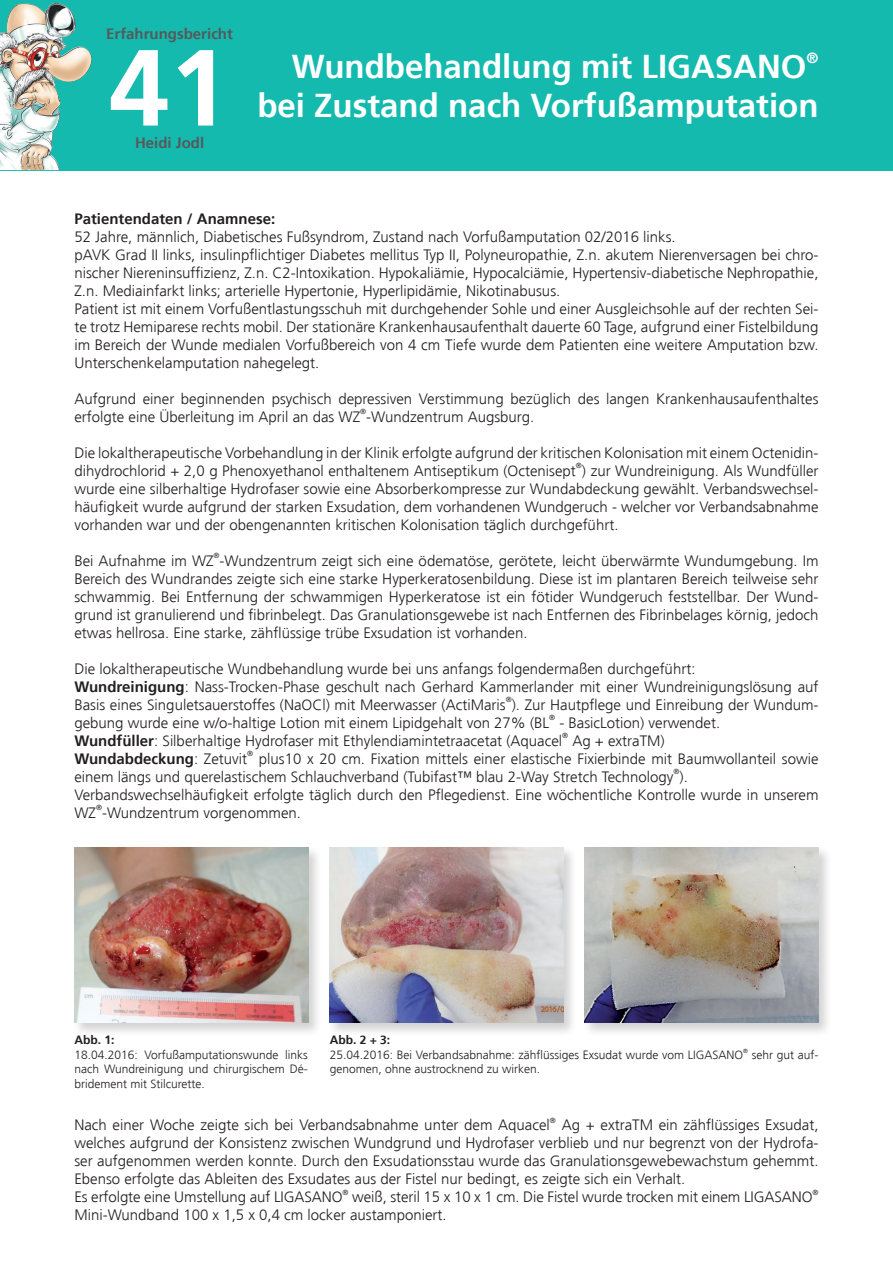
<style>
.page{position:relative;width:893px;height:1263px;background:#fff}
.page>*{position:absolute;margin:0;border:0;box-sizing:border-box;transform-origin:0 0}
.t1{font:700 108px "Frutiger";color:#fff}
.t2{font:700 33px "Frutiger";color:#fff}
.t3{font:300 15px/18px "Frutiger";color:#231f20}
.t4{font:700 15px "Frutiger";color:#231f20}
.t5{font:700 15px "Frutiger";color:#57585a}
.t6{font:700 15px "Frutiger";color:#fff}
.t7{font:300 12px/14.4px "Frutiger";color:#231f20;text-align:justify}
.t8{font:700 12px "Frutiger";color:#231f20}
.t9{font:300 7.5px "Frutiger";color:#231f20}
.t10{font:300 6px "Frutiger";color:#231f20}
.s1{font-weight:700}
.s2{font-weight:300}
</style>
<div class="page">
<div style="left:0;top:0;width:893px;height:170px;background:#15baaf"></div>
<img style="left:14px;top:3px;width:40px;height:10px">
<div style="left:72px;top:845px;width:250px;height:192px;background:#231f20;opacity:.2"></div>
<img style="left:74px;top:847px;width:234px;height:176px">
<div style="left:327px;top:845px;width:250px;height:192px;background:#231f20;opacity:.2"></div>
<img style="left:330px;top:847px;width:233px;height:176px">
<div style="left:582px;top:845px;width:250px;height:192px;background:#231f20;opacity:.2"></div>
<img style="left:585px;top:847px;width:234px;height:176px">
<p class="t5" style="left:106px;top:25px;width:128px">Erfahrungsbericht</p>
<h1 class="t1" style="left:109px;top:25px;width:122px">41</h1>
<p class="t5" style="left:135px;top:134px;width:71px">Heidi Jodl</p>
<h2 class="t2" style="left:292px;top:47px;width:516px">Wundbehandlung mit LIGASANO</h2>
<p class="t6" style="left:807px;top:49px;width:13px">®</p>
<h2 class="t2" style="left:257px;top:86px;width:563px">bei Zustand nach Vorfußamputation</h2>
<p class="t4" style="left:74px;top:210px;width:202px">Patientendaten / Anamnese:</p>
<p class="t3" style="left:74px;top:228px;width:746px">52 Jahre, männlich, Diabetisches Fußsyndrom, Zustand nach Vorfußamputation 02/2016 links.<br>pAVK Grad II links, insulinpflichtiger Diabetes mellitus Typ II, Polyneuropathie, Z.n. akutem Nierenversagen bei chro&shy;nischer Niereninsuffizienz, Z.n. C2-Intoxikation. Hypokaliämie, Hypocalciämie, Hypertensiv-diabetische Nephropathie, Z.n. Mediainfarkt links; arterielle Hypertonie, Hyperlipidämie, Nikotinabusus.<br>Patient ist mit einem Vorfußentlastungsschuh mit durchgehender Sohle und einer Ausgleichsohle auf der rechten Sei&shy;te trotz Hemiparese rechts mobil. Der stationäre Krankenhausaufenthalt dauerte 60 Tage, aufgrund einer Fistelbildung im Bereich der Wunde medialen Vorfußbereich von 4 cm Tiefe wurde dem Patienten eine weitere Amputation bzw.<br>Unterschenkelamputation nahegelegt.</p>
<p class="t3" style="left:74px;top:390px;width:746px">Aufgrund einer beginnenden psychisch depressiven Verstimmung bezüglich des langen Krankenhausaufenthaltes erfolgte eine Überleitung im April an das WZ -Wundzentrum Augsburg.</p>
<p class="t9" style="left:360px;top:408px;width:7px">®</p>
<p class="t3" style="left:74px;top:444px;width:746px">Die lokaltherapeutische Vorbehandlung in der Klinik erfolgte aufgrund der kritischen Kolonisation mit einem Octenidin&shy;dihydrochlorid + 2,0 g Phenoxyethanol enthaltenem Antiseptikum (Octenisept ) zur Wundreinigung. Als Wundfüller</p>
<p class="t9" style="left:576px;top:462px;width:7px">®</p>
<p class="t3" style="left:74px;top:480px;width:746px;text-align:justify">wurde eine silberhaltige Hydrofaser sowie eine Absorberkompresse zur Wundabdeckung gewählt. Verbandswechsel&shy;häufigkeit wurde aufgrund der starken Exsudation, dem vorhandenen Wundgeruch - welcher vor Verbandsabnahme vorhanden war und der obengenannten kritischen Kolonisation täglich durchgeführt.</p>
<p class="t3" style="left:74px;top:552px;width:746px">Bei Aufnahme im WZ -Wundzentrum zeigt sich eine ödematöse, gerötete, leicht überwärmte Wundumgebung. Im</p>
<p class="t9" style="left:214px;top:552px;width:7px">®</p>
<p class="t3" style="left:74px;top:570px;width:746px;text-align:justify">Bereich des Wundrandes zeigte sich eine starke Hyperkeratosenbildung. Diese ist im plantaren Bereich teilweise sehr schwammig. Bei Entfernung der schwammigen Hyperkeratose ist ein fötider Wundgeruch feststellbar. Der Wund&shy;grund ist granulierend und fibrinbelegt. Das Granulationsgewebe ist nach Entfernen des Fibrinbelages körnig, jedoch etwas hellrosa. Eine starke, zähflüssige trübe Exsudation ist vorhanden.</p>
<p class="t3" style="left:74px;top:660px;width:746px">Die lokaltherapeutische Wundbehandlung wurde bei uns anfangs folgendermaßen durchgeführt:<br><span class="s1">Wundreinigung</span>: Nass-Trocken-Phase geschult nach Gerhard Kammerlander mit einer Wundreinigungslösung auf<br>Basis eines Singuletsauerstoffes (NaOCl) mit Meerwasser (ActiMaris ). Zur Hautpflege und Einreibung der Wundum-</p>
<p class="t9" style="left:506px;top:696px;width:7px">®</p>
<p class="t3" style="left:74px;top:714px;width:476px">gebung wurde eine w/o-haltige Lotion mit einem Lipidgehalt von 27% (BL</p>
<p class="t9" style="left:549px;top:714px;width:7px">®</p>
<p class="t3" style="left:74px;top:714px;width:647px;text-indent:485px">- BasicLotion) verwendet.<br><span class="s1">Wundfüller</span>: Silberhaltige Hydrofaser mit Ethylendiamintetraacetat (Aquacel</p>
<p class="t9" style="left:562px;top:732px;width:7px">®</p>
<p class="t3" style="left:572px;top:732px;width:94px">Ag + extraTM)</p>
<p class="t4" style="left:74px;top:750px;width:174px">Wundabdeckung<span class="s2">: Zetuvit</span></p>
<p class="t9" style="left:247px;top:750px;width:7px">®</p>
<p class="t3" style="left:74px;top:750px;width:746px;text-indent:185px">plus10 x 20 cm. Fixation mittels einer elastische Fixierbinde mit Baumwollanteil sowie einem längs und querelastischem Schlauchverband (Tubifast™ blau 2-Way Stretch Technology ).</p>
<p class="t9" style="left:674px;top:768px;width:7px">®</p>
<p class="t3" style="left:74px;top:786px;width:746px">Verbandswechselhäufigkeit erfolgte täglich durch den Pflegedienst. Eine wöchentliche Kontrolle wurde in unserem<br>WZ -Wundzentrum vorgenommen.</p>
<p class="t9" style="left:96px;top:804px;width:7px">®</p>
<p class="t8" style="left:74px;top:1033px;width:42px">Abb. 1:</p>
<p class="t7" style="left:74px;top:1048px;width:235px">18.04.2016: Vorfußamputationswunde links nach Wundreinigung und chirurgischem Dé&shy;bridement mit Stilcurette.</p>
<p class="t8" style="left:330px;top:1033px;width:62px">Abb. 2 + 3:</p>
<p class="t7" style="left:330px;top:1048px;width:415px">25.04.2016: Bei Verbandsabnahme: zähflüssiges Exsudat wurde vom LIGASANO</p>
<p class="t10" style="left:743px;top:1047px;width:6px">®</p>
<p class="t7" style="left:752px;top:1048px;width:68px">sehr gut auf-</p>
<p class="t7" style="left:330px;top:1062px;width:212px">genomen, ohne austrocknend zu wirken.</p>
<p class="t3" style="left:74px;top:1116px;width:477px">Nach einer Woche zeigte sich bei Verbandsabnahme unter dem Aquacel</p>
<p class="t9" style="left:550px;top:1116px;width:7px">®</p>
<p class="t3" style="left:74px;top:1116px;width:746px;text-indent:487px">Ag + extraTM ein zähflüssiges Exsudat, welches aufgrund der Konsistenz zwischen Wundgrund und Hydrofaser verblieb und nur begrenzt von der Hydrofa&shy;ser aufgenommen werden konnte. Durch den Exsudationsstau wurde das Granulationsgewebewachstum gehemmt.<br>Ebenso erfolgte das Ableiten des Exsudates aus der Fistel nur bedingt, es zeigte sich ein Verhalt.<br>Es erfolgte eine Umstellung auf LIGASANO</p>
<p class="t9" style="left:343px;top:1188px;width:7px">®</p>
<p class="t3" style="left:352px;top:1188px;width:462px">weiß, steril 15 x 10 x 1 cm. Die Fistel wurde trocken mit einem LIGASANO</p>
<p class="t9" style="left:813px;top:1188px;width:7px">®</p>
<p class="t3" style="left:74px;top:1206px;width:374px">Mini-Wundband 100 x 1,5 x 0,4 cm locker austamponiert.</p>
</div>
